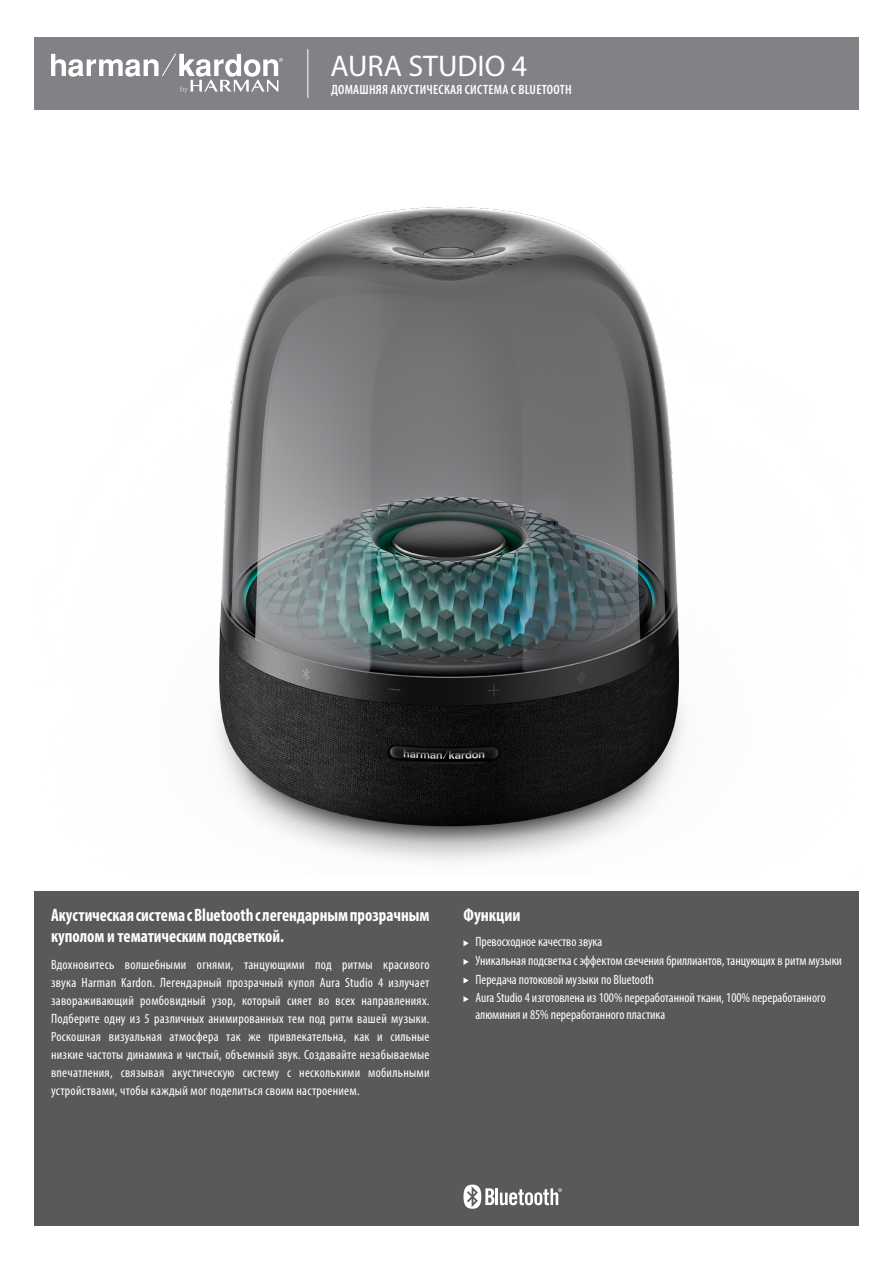
<style>
.page{position:relative;width:893px;height:1263px;background:#fff}
.page>*{position:absolute;margin:0;border:0;box-sizing:border-box;transform-origin:0 0}
.t1{font:30px "Myriad Pro";color:#fff}
.t2{font:700 condensed 18px/21px "Myriad Pro";color:#fff;scale:.94 1}
.t3{font:700 condensed 18px "Myriad Pro";color:#fff}
.t4{font:condensed 13.5px/18px "Myriad Pro";color:#fff;text-align:justify}
.t5{font:600 condensed 13.5px "Myriad Pro";letter-spacing:.02em;color:#fff}
</style>
<div class="page">
<img style="left:216px;top:207px;width:469px;height:655px">
<div style="left:34px;top:37px;width:825px;height:72px;background:#808285"></div>
<hr style="left:307px;top:49px;width:1px;height:49px;background:#fff">
<svg style="left:51px;top:54px;width:232px;height:39px"></svg>
<div style="left:34px;top:891px;width:825px;height:335px;background:#58595b"></div>
<svg style="left:463px;top:940px;width:6px;height:6px"></svg>
<svg style="left:463px;top:959px;width:6px;height:6px"></svg>
<svg style="left:463px;top:977px;width:6px;height:6px"></svg>
<svg style="left:463px;top:996px;width:6px;height:6px"></svg>
<svg style="left:463px;top:1184px;width:31px;height:25px"></svg>
<hr style="left:495px;top:1188px;width:3px;height:17px;background:#fff">
<svg style="left:500px;top:1188px;width:62px;height:17px"></svg>
<h1 class="t1" style="left:330px;top:48px;width:198px">AURA STUDIO 4</h1>
<p class="t5" style="left:331px;top:82px;width:242px">ДОМАШНЯЯ АКУСТИЧЕСКАЯ СИСТЕМА С BLUETOOTH</p>
<h2 class="t2" style="left:51px;top:904px;width:404px">Акустическая система с Bluetooth с легендарным прозрачным куполом и тематическим подсветкой.</h2>
<p class="t4" style="left:51px;top:955px;width:380px">Вдохновитесь волшебными огнями, танцующими под ритмы красивого звука Harman Kardon. Легендарный прозрачный купол Aura Studio 4 излучает завораживающий ромбовидный узор, который сияет во всех направлениях.<br>Подберите одну из 5 различных анимированных тем под ритм вашей музыки.<br>Роскошная визуальная атмосфера так же привлекательна, как и сильные низкие частоты динамика и чистый, объемный звук. Создавайте незабываемые впечатления, связывая акустическую систему с несколькими мобильными устройствами, чтобы каждый мог поделиться своим настроением.</p>
<h2 class="t3" style="left:463px;top:904px;width:59px">Функции</h2>
<p class="t4" style="left:475px;top:932px;width:368px;line-height:18.6px;text-align:left">Превосходное качество звука<br>Уникальная подсветка с эффектом свечения бриллиантов, танцующих в ритм музыки Передача потоковой музыки по Bluetooth<br>Aura Studio 4 изготовлена из 100% переработанной ткани, 100% переработанного</p>
<p class="t4" style="left:475px;top:1005px;width:191px">алюминия и 85% переработанного пластика</p>
</div>
